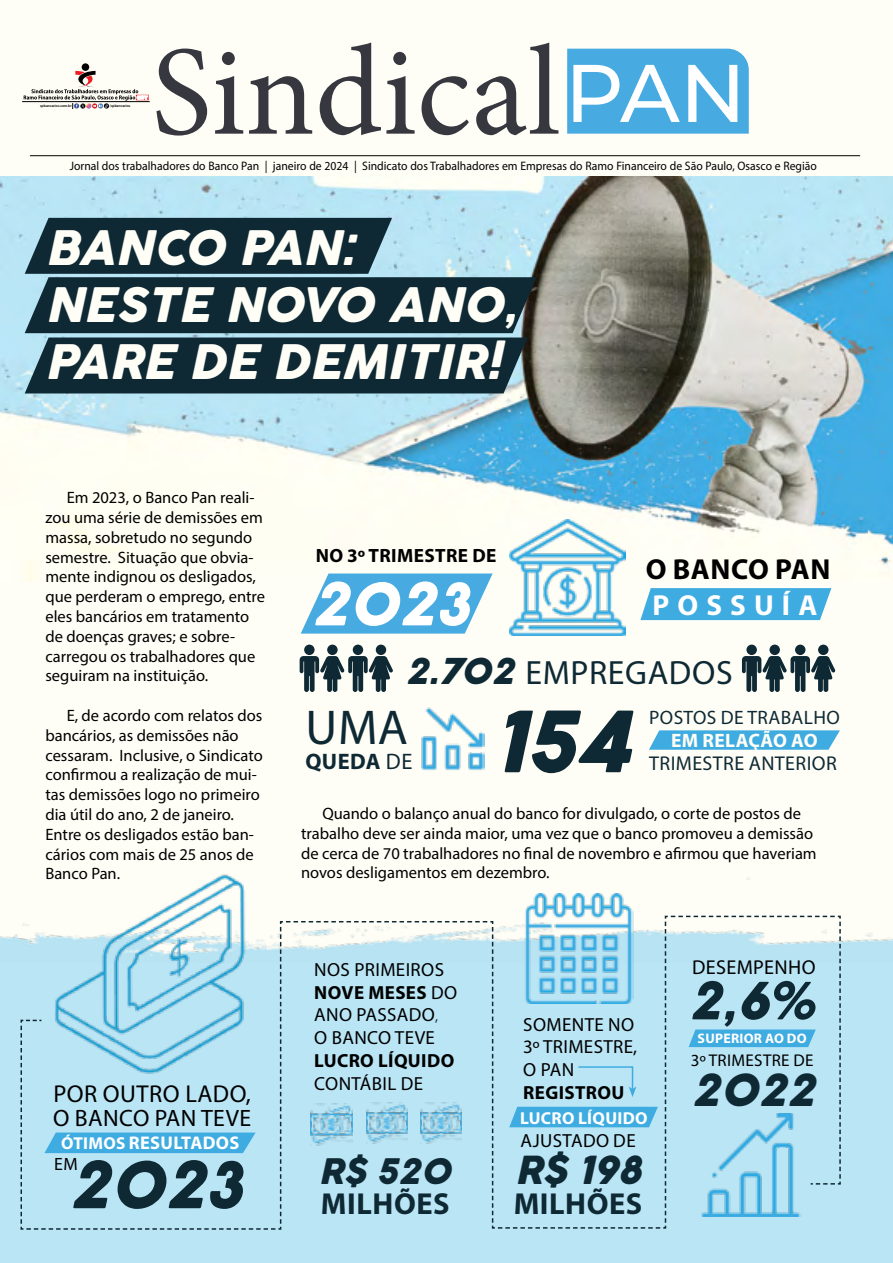
<style>
.page{position:relative;width:893px;height:1263px;background:#fffef6}
.page>*{position:absolute;margin:0;border:0;box-sizing:border-box;transform-origin:0 0}
.t1{font:127.95px "Minion Pro";color:#373740}
.t2{font:italic 82.95px "Cocogoose Pro";color:#0e2934}
.t3{font:italic 63.3px "Cocogoose Pro";color:#0e2934}
.t4{font:italic 57.6px "Cocogoose Pro";color:#fff}
.t5{font:italic 50.55px "Cocogoose Pro";color:#0e2934}
.t6{font:49.05px "Myriad Pro";color:#0e2934}
.t7{font:italic 47.4px/56.8px "Cocogoose Pro";color:#fffef6}
.t8{font:italic 44.1px "Cocogoose Pro";color:#0e2934}
.t9{font:italic 38.55px "Cocogoose Pro";color:#0e2934}
.t10{font:italic 35.1px "Cocogoose Pro";color:#0e2934}
.t11{font:33.75px "Myriad Pro";letter-spacing:.02em;color:#0e2934}
.t12{font:700 30.45px "Myriad Pro";letter-spacing:.02em;color:#0e2934}
.t13{font:700 28.95px "Myriad Pro";letter-spacing:.02em;color:#000}
.t14{font:700 28.95px "Myriad Pro";letter-spacing:.28em;color:#fff}
.t15{font:24.45px "Myriad Pro";letter-spacing:.02em;color:#000}
.t16{font:23.7px "Myriad Pro";letter-spacing:.02em;color:#000}
.t17{font:700 22.5px "Myriad Pro";letter-spacing:.02em;color:#0e2934}
.t18{font:20.1px "Myriad Pro";letter-spacing:.02em;color:#000}
.t19{font:19.95px "Myriad Pro";letter-spacing:.02em;color:#0e2934}
.t20{font:19.35px "Myriad Pro";letter-spacing:.02em;color:#0e2934}
.t21{font:700 19.35px "Myriad Pro";letter-spacing:.02em;color:#fffef6}
.t22{font:700 19.2px "Myriad Pro";letter-spacing:.02em;color:#000}
.t23{font:19.05px/22.8px "Myriad Pro";letter-spacing:.02em;color:#000}
.t24{font:700 19.05px "Myriad Pro";letter-spacing:.02em;color:#000}
.t25{font:700 18.3px "Myriad Pro";letter-spacing:.02em;color:#fff}
.t26{font:17.85px "Myriad Pro";color:#000}
.t27{font:700 17.25px "Myriad Pro";letter-spacing:.02em;color:#fff}
.t28{font:16.95px "Myriad Pro";letter-spacing:.02em;color:#000}
.t29{font:16.5px/19.8px "Myriad Pro";color:#000}
.t30{font:700 13.8px "Myriad Pro";letter-spacing:.02em;color:#fff}
.t31{font:12.3px "Myriad Pro";color:#000;scale:.95 1}
.t32{font:600 3.75px "Myriad Pro";color:#000}
.s1{font-family:"Montserrat";font-weight:500;font-size:81.45px;color:#fff}
.s2{font-size:17.25px}
.s3{font-family:"Cocogoose Pro";font-style:italic;font-size:35.55px}
.s4{font-weight:400}
.s5{font-weight:700}
.s6{font-size:14.25px;color:#0e2934}
</style>
<div class="page">
<img style="left:0;top:177px;width:893px;height:405px">
<svg style="left:25px;top:218px;width:511px;height:175px;background:#2b4854"></svg>
<svg style="left:301px;top:573px;width:192px;height:61px;background:#63b8e4"></svg>
<img style="left:509px;top:520px;width:116px;height:116px">
<svg style="left:640px;top:588px;width:191px;height:32px;background:#4ab0e2"></svg>
<svg style="left:652px;top:730px;width:188px;height:13px;background:#4bb1e2"></svg>
<div style="left:304px;top:645px;width:11px;height:10px;background:#0e2934;border-radius:50%"></div>
<div style="left:327px;top:645px;width:11px;height:10px;background:#0e2934;border-radius:50%"></div>
<div style="left:353px;top:645px;width:10px;height:10px;background:#0e2934;border-radius:50%"></div>
<div style="left:376px;top:645px;width:10px;height:10px;background:#0e2934;border-radius:50%"></div>
<svg style="left:300px;top:656px;width:93px;height:36px"></svg>
<div style="left:746px;top:645px;width:11px;height:10px;background:#0e2934;border-radius:50%"></div>
<div style="left:769px;top:645px;width:11px;height:10px;background:#0e2934;border-radius:50%"></div>
<div style="left:795px;top:645px;width:10px;height:10px;background:#0e2934;border-radius:50%"></div>
<div style="left:818px;top:645px;width:10px;height:10px;background:#0e2934;border-radius:50%"></div>
<svg style="left:742px;top:656px;width:93px;height:36px"></svg>
<div style="left:82px;top:63px;width:7px;height:8px;background:#000;border-radius:50%"></div>
<svg style="left:24px;top:71px;width:124px;height:38px"></svg>
<hr style="left:22px;top:101px;width:128px;height:1px;background:#000">
<hr style="left:30px;top:155px;width:830px;height:1px;background:#000">
<div style="left:567px;top:49px;width:182px;height:85px;background:#47abe1"></div>
<img style="left:421px;top:707px;width:63px;height:36px">
<img style="left:0;top:743px;width:893px;height:220px">
<div style="left:0;top:963px;width:893px;height:300px;background:#bae5f5"></div>
<img style="left:49px;top:873px;width:202px;height:42px">
<img style="left:523px;top:893px;width:111px;height:22px">
<svg style="left:20px;top:915px;width:821px;height:315px"></svg>
<p class="t32" style="left:40px;top:104px;width:33px">spbancarios.com.br</p>
<p class="t32" style="left:110px;top:104px;width:22px">/spbancarios</p>
<h1 class="t1" style="left:151px;top:7px;width:596px">Sindical<span class="s1">PAN</span></h1>
<p class="t31" style="left:70px;top:158px;width:788px">Jornal dos trabalhadores do Banco Pan | janeiro de 2024 | Sindicato dos Trabalhadores em Empresas do Ramo Financeiro de São Paulo, Osasco e Região</p>
<h3 class="t7" style="left:45px;top:221px;width:474px">BANCO PAN:<br>NESTE NOVO ANO,<br>PARE DE DEMITIR!</h3>
<p class="t29" style="left:45px;top:487px;width:221px;text-indent:21px">Em 2023, o Banco Pan reali&shy;zou uma série de demissões em massa, sobretudo no segundo semestre. Situação que obvia&shy;mente indignou os desligados, que perderam o emprego, entre eles bancários em tratamento de doenças graves; e sobre&shy;carregou os trabalhadores que seguiram na instituição.</p>
<p class="t29" style="left:45px;top:705px;width:219px;text-indent:21px">E, de acordo com relatos dos bancários, as demissões não cessaram. Inclusive, o Sindicato confirmou a realização de mui&shy;tas demissões logo no primeiro dia útil do ano, 2 de janeiro.<br>Entre os desligados estão ban&shy;cários com mais de 25 anos de<br>Banco Pan.</p>
<h3 class="t15" style="left:53px;top:1078px;width:199px">POR OUTRO LADO,</h3>
<h3 class="t16" style="left:53px;top:1104px;width:200px">O BANCO PAN TEVE</h3>
<p class="t25" style="left:61px;top:1131px;width:180px"><span class="s2">ÓTIMOS</span> RESULTADOS</p>
<p class="t26" style="left:54px;top:1153px;width:25px">EM</p>
<h3 class="t3" style="left:69px;top:1142px;width:176px">2023</h3>
<p class="t22" style="left:316px;top:543px;width:182px">NO 3º TRIMESTRE DE</p>
<h3 class="t4" style="left:311px;top:565px;width:160px">2023</h3>
<h3 class="t13" style="left:646px;top:551px;width:186px">O BANCO PAN</h3>
<h3 class="t14" style="left:652px;top:586px;width:166px">POSSUÍA</h3>
<h3 class="t11" style="left:405px;top:652px;width:329px"><span class="s3">2.702</span> EMPREGADOS</h3>
<h2 class="t2" style="left:494px;top:686px;width:137px">154</h2>
<h3 class="t6" style="left:306px;top:697px;width:104px">UMA</h3>
<h3 class="t17" style="left:305px;top:746px;width:109px">QUEDA <span class="s4">DE</span></h3>
<p class="t20" style="left:649px;top:706px;width:192px">POSTOS DE TRABALHO</p>
<p class="t19" style="left:649px;top:751px;width:189px">TRIMESTRE ANTERIOR</p>
<p class="t21" style="left:671px;top:728px;width:148px">EM RELAÇÃO AO</p>
<p class="t29" style="left:301px;top:803px;width:517px;text-indent:21px">Quando o balanço anual do banco for divulgado, o corte de postos de trabalho deve ser ainda maior, uma vez que o banco promoveu a demissão de cerca de 70 trabalhadores no final de novembro e afirmou que haveriam novos desligamentos em dezembro.</p>
<p class="t23" style="left:314px;top:958px;width:145px">NOS PRIMEIROS<br><span class="s5">NOVE MESES</span> DO<br>ANO PASSADO<span class="s6">,<br></span>O BANCO TEVE</p>
<p class="t24" style="left:314px;top:1048px;width:142px">LUCRO LÍQUIDO</p>
<p class="t23" style="left:314px;top:1071px;width:111px">CONTÁBIL DE</p>
<p class="t23" style="left:523px;top:1012px;width:116px">SOMENTE NO<br>3º TRIMESTRE,<br>O PAN</p>
<p class="t24" style="left:523px;top:1080px;width:103px">REGISTROU</p>
<p class="t27" style="left:520px;top:1106px;width:129px">LUCRO LÍQUIDO</p>
<p class="t23" style="left:520px;top:1129px;width:117px">AJUSTADO DE</p>
<h3 class="t10" style="left:318px;top:1147px;width:134px">R$ 520</h3>
<h3 class="t9" style="left:515px;top:1144px;width:128px">R$ 198</h3>
<h3 class="t12" style="left:321px;top:1184px;width:130px">MILHÕES</h3>
<h3 class="t12" style="left:514px;top:1183px;width:130px">MILHÕES</h3>
<p class="t18" style="left:692px;top:955px;width:125px">DESEMPENHO</p>
<h3 class="t5" style="left:689px;top:967px;width:128px">2,6%</h3>
<p class="t30" style="left:698px;top:1029px;width:111px">SUPERIOR AO DO</p>
<p class="t28" style="left:691px;top:1049px;width:124px">3º TRIMESTRE DE</p>
<h3 class="t8" style="left:692px;top:1060px;width:125px">2022</h3>
</div>
